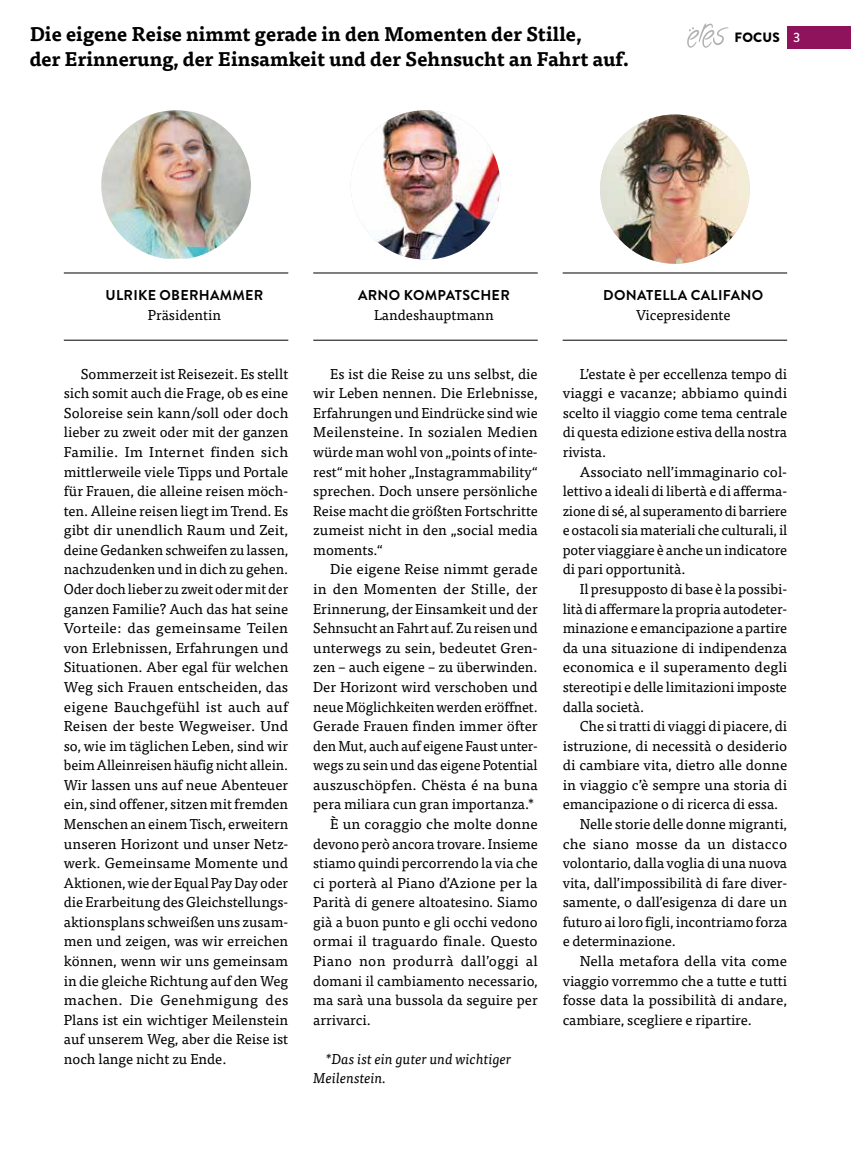
<style>
.page{position:relative;width:851px;height:1149px;background:#fff}
.page>*{position:absolute;margin:0;border:0;box-sizing:border-box;transform-origin:0 0}
.t1{font:700 19.5px/25.5px "Tisa Pro";color:#000}
.t2{font:14.25px/19.5px "Tisa Pro";color:#000;text-align:justify}
.t3{font:700 14.25px "Brandon Grotesque";letter-spacing:.02em;color:#000}
.t4{font:italic 14.25px/19.5px "Tisa Pro";color:#000}
.t5{font:14.25px "Tisa Pro";letter-spacing:.02em;color:#000}
.t6{font:900 13.5px "Brandon Grotesque";letter-spacing:.02em;color:#000}
.s1{font-weight:500;color:#fff}
</style>
<div class="page">
<hr style="left:64px;top:273px;width:224px;height:1px;background:#000">
<hr style="left:64px;top:340px;width:224px;height:1px;background:#000">
<img style="left:101px;top:110px;width:150px;height:148px">
<hr style="left:313px;top:273px;width:224px;height:1px;background:#000">
<hr style="left:313px;top:340px;width:224px;height:1px;background:#000">
<img style="left:350px;top:110px;width:150px;height:149px;border-radius:75px">
<img style="left:600px;top:114px;width:149px;height:150px;border-radius:75px">
<hr style="left:562px;top:273px;width:225px;height:1px;background:#000">
<hr style="left:562px;top:340px;width:225px;height:1px;background:#000">
<div style="left:786px;top:26px;width:64px;height:23px;background:#8e135c"></div>
<svg style="left:687px;top:23px;width:41px;height:25px"></svg>
<h1 class="t1" style="left:30px;top:20px;width:600px">Die eigene Reise nimmt gerade in den Momenten der Stille,<br>der Erinnerung, der Einsamkeit und der Sehnsucht an Fahrt auf.</h1>
<p class="t6" style="left:734px;top:28px;width:67px">FOCUS <span class="s1">3</span></p>
<p class="t3" style="left:106px;top:285px;width:159px">ULRIKE OBERHAMMER</p>
<p class="t2" style="left:148px;top:304px;width:75px">Präsidentin</p>
<p class="t2" style="left:64px;top:363px;width:226px;text-indent:17px">Sommerzeit ist Reisezeit. Es stellt sich somit auch die Frage, ob es eine Soloreise sein kann/soll oder doch lieber zu zweit oder mit der ganzen Familie. Im Internet finden sich mittlerweile viele Tipps und Portale für Frauen, die alleine reisen möch&shy;ten. Alleine reisen liegt im Trend. Es gibt dir unendlich Raum und Zeit, deine Gedanken schweifen zu lassen, nachzudenken und in dich zu gehen.<br>Oder doch lieber zu zweit oder mit der ganzen Familie? Auch das hat seine Vorteile: das gemeinsame Teilen von Erlebnissen, Erfahrungen und Situationen. Aber egal für welchen Weg sich Frauen entscheiden, das eigene Bauchgefühl ist auch auf Reisen der beste Wegweiser. Und so, wie im täglichen Leben, sind wir beim Alleinreisen häufig nicht allein.<br>Wir lassen uns auf neue Abenteuer ein, sind offener, sitzen mit fremden Menschen an einem Tisch, erweitern unseren Horizont und unser Netz&shy;werk. Gemeinsame Momente und Aktionen, wie der Equal Pay Day oder die Erarbeitung des Gleichstellungs&shy;aktionsplans schweißen uns zusam&shy;men und zeigen, was wir erreichen können, wenn wir uns gemeinsam in die gleiche Richtung auf den Weg machen. Die Genehmigung des Plans ist ein wichtiger Meilenstein auf unserem Weg, aber die Reise ist noch lange nicht zu Ende.</p>
<p class="t3" style="left:358px;top:285px;width:153px">ARNO KOMPATSCHER</p>
<p class="t2" style="left:374px;top:304px;width:121px">Landeshauptmann</p>
<p class="t2" style="left:313px;top:363px;width:226px;text-indent:17px">Es ist die Reise zu uns selbst, die wir Leben nennen. Die Erlebnisse, Erfahrungen und Eindrücke sind wie Meilensteine. In sozialen Medien würde man wohl von „points of inte&shy;rest“ mit hoher „Instagrammability“ sprechen. Doch unsere persönliche Reise macht die größten Fortschritte zumeist nicht in den „social media moments.“</p>
<p class="t2" style="left:330px;top:558px;width:209px">Die eigene Reise nimmt gerade</p>
<p class="t2" style="left:313px;top:578px;width:226px">in den Momenten der Stille, der</p>
<p class="t2" style="left:313px;top:598px;width:226px">Erinnerung, der Einsamkeit und der</p>
<p class="t2" style="left:313px;top:617px;width:226px">Sehnsucht an Fahrt auf. Zu reisen und</p>
<p class="t2" style="left:313px;top:637px;width:226px">unterwegs zu sein, bedeutet Gren-</p>
<p class="t2" style="left:313px;top:656px;width:226px">zen – auch eigene – zu überwinden.</p>
<p class="t2" style="left:313px;top:676px;width:226px">Der Horizont wird verschoben und</p>
<p class="t2" style="left:313px;top:695px;width:226px">neue Möglichkeiten werden eröffnet.</p>
<p class="t2" style="left:313px;top:715px;width:226px">Gerade Frauen finden immer öfter</p>
<p class="t2" style="left:313px;top:734px;width:226px">den Mut, auch auf eigene Faust unter-</p>
<p class="t2" style="left:313px;top:754px;width:226px">wegs zu sein und das eigene Potential</p>
<p class="t2" style="left:313px;top:774px;width:226px">auszuschöpfen. Chësta é na buna</p>
<p class="t2" style="left:313px;top:793px;width:222px">pera miliara cun gran importanza.*</p>
<p class="t2" style="left:330px;top:813px;width:209px">È un coraggio che molte donne</p>
<p class="t2" style="left:313px;top:832px;width:226px">devono però ancora trovare. Insieme</p>
<p class="t2" style="left:313px;top:852px;width:226px">stiamo quindi percorrendo la via che</p>
<p class="t2" style="left:313px;top:871px;width:226px">ci porterà al Piano d’Azione per la</p>
<p class="t2" style="left:313px;top:891px;width:226px">Parità di genere altoatesino. Siamo</p>
<p class="t2" style="left:313px;top:910px;width:226px">già a buon punto e gli occhi vedono</p>
<p class="t2" style="left:313px;top:930px;width:226px">ormai il traguardo finale. Questo</p>
<p class="t5" style="left:313px;top:950px;width:226px">Piano non produrrà dall’oggi al</p>
<p class="t2" style="left:313px;top:969px;width:226px">domani il cambiamento necessario,</p>
<p class="t2" style="left:313px;top:989px;width:226px">ma sarà una bussola da seguire per</p>
<p class="t2" style="left:313px;top:1008px;width:59px">arrivarci.</p>
<p class="t4" style="left:313px;top:1047px;width:199px;text-indent:13px">*Das ist ein guter und wichtiger<br>Meilenstein.</p>
<p class="t3" style="left:603px;top:285px;width:161px">DONATELLA CALIFANO</p>
<p class="t2" style="left:636px;top:304px;width:96px">Vicepresidente</p>
<p class="t2" style="left:562px;top:363px;width:226px;text-indent:17px">L’estate è per eccellenza tempo di viaggi e vacanze; abbiamo quindi scelto il viaggio come tema centrale di questa edizione estiva della nostra rivista.</p>
<p class="t2" style="left:562px;top:461px;width:226px;text-indent:17px">Associato nell’immaginario col&shy;lettivo a ideali di libertà e di afferma&shy;zione di sé, al superamento di barriere e ostacoli sia materiali che culturali, il poter viaggiare è anche un indicatore di pari opportunità.</p>
<p class="t2" style="left:562px;top:578px;width:226px;text-indent:17px">Il presupposto di base è la possibi&shy;lità di affermare la propria autodeter&shy;minazione e emancipazione a partire da una situazione di indipendenza economica e il superamento degli stereotipi e delle limitazioni imposte dalla società.</p>
<p class="t2" style="left:579px;top:715px;width:209px">Che si tratti di viaggi di piacere, di</p>
<p class="t2" style="left:562px;top:734px;width:226px">istruzione, di necessità o desiderio</p>
<p class="t2" style="left:562px;top:754px;width:226px">di cambiare vita, dietro alle donne</p>
<p class="t2" style="left:562px;top:774px;width:226px">in viaggio c’è sempre una storia di</p>
<p class="t2" style="left:562px;top:793px;width:217px">emancipazione o di ricerca di essa.</p>
<p class="t2" style="left:579px;top:813px;width:209px">Nelle storie delle donne migranti,</p>
<p class="t2" style="left:562px;top:832px;width:226px">che siano mosse da un distacco</p>
<p class="t2" style="left:562px;top:852px;width:226px">volontario, dalla voglia di una nuova</p>
<p class="t2" style="left:562px;top:871px;width:226px">vita, dall’impossibilità di fare diver-</p>
<p class="t2" style="left:562px;top:891px;width:226px">samente, o dall’esigenza di dare un</p>
<p class="t2" style="left:562px;top:910px;width:226px">futuro ai loro figli, incontriamo forza</p>
<p class="t2" style="left:562px;top:930px;width:115px">e determinazione.</p>
<p class="t2" style="left:579px;top:950px;width:209px">Nella metafora della vita come</p>
<p class="t2" style="left:562px;top:969px;width:226px">viaggio vorremmo che a tutte e tutti</p>
<p class="t2" style="left:562px;top:989px;width:226px">fosse data la possibilità di andare,</p>
<p class="t2" style="left:562px;top:1008px;width:191px">cambiare, scegliere e ripartire.</p>
</div>
